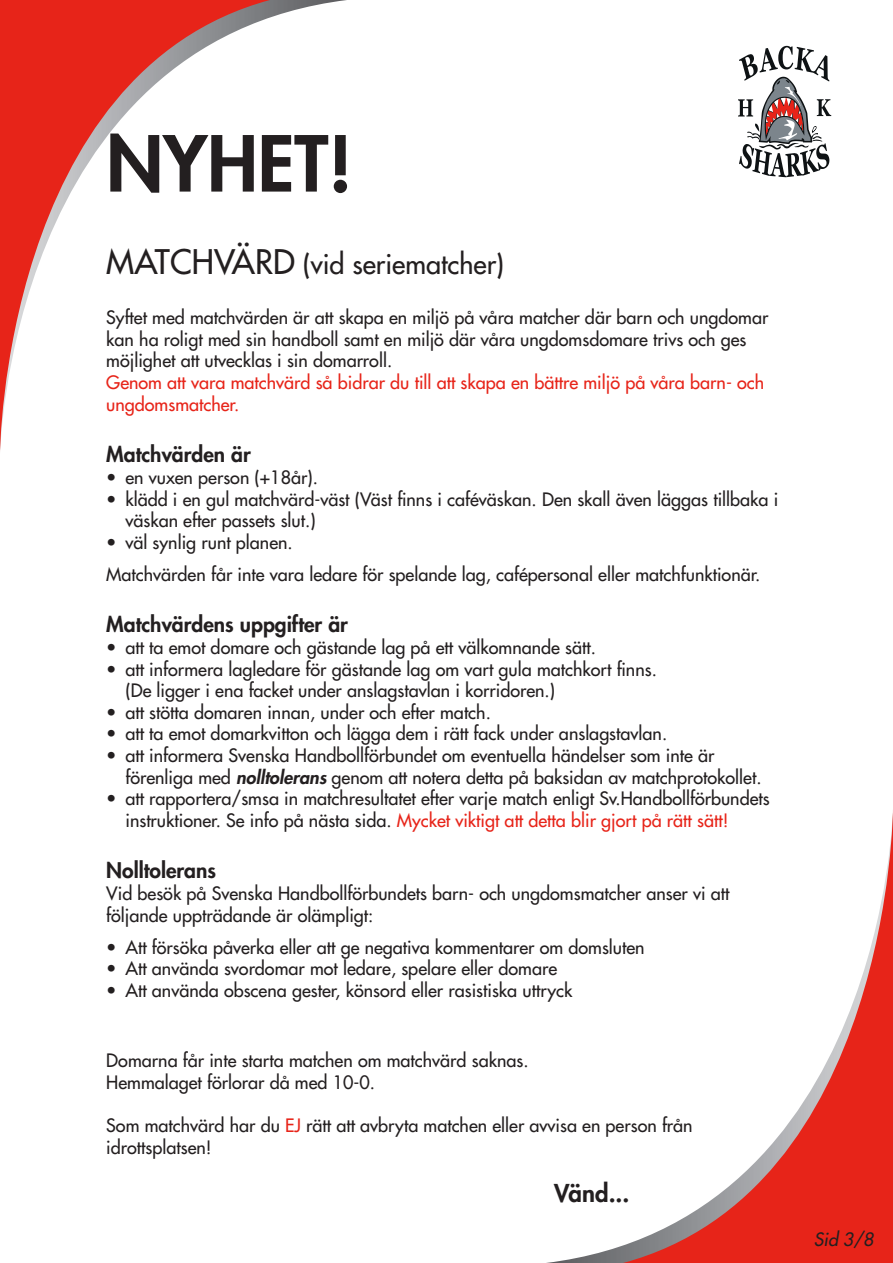
<style>
.page{position:relative;width:893px;height:1263px;background:#fff}
.page>*{position:absolute;margin:0;border:0;box-sizing:border-box;transform-origin:0 0}
.t1{font:800 75px "Futura Std";color:#231f20}
.t2{font:500 27px "Futura Std";color:#231f20}
.t3{font:800 24px "Futura Std";color:#231f20}
.t4{font:800 21px "Futura Std";color:#231f20}
.t5{font:500 18px/21.6px "Futura Std";color:#231f20}
.t6{font:500 18px/21.6px "Futura Std";color:#e72419}
.t7{font:italic 500 18px "Futura Std";color:#231f20}
.s1{font-size:33px}
.s2{font-weight:800;font-style:italic}
.s3{color:#e72419}
</style>
<div class="page">
<svg style="left:0;top:0;width:347px;height:451px"></svg>
<svg style="left:546px;top:812px;width:347px;height:451px"></svg>
<svg style="left:738px;top:45px;width:94px;height:133px"></svg>
<p class="t1" style="left:106px;top:116px;width:248px">NYHET!</p>
<p class="t2" style="left:106px;top:247px;width:399px"><span class="s1">MATCHVÄRD</span> (vid seriematcher)</p>
<p class="t5" style="left:106px;top:307px;width:664px">Syftet med matchvärden är att skapa en miljö på våra matcher där barn och ungdomar kan ha roligt med sin handboll samt en miljö där våra ungdomsdomare trivs och ges möjlighet att utvecklas i sin domarroll.</p>
<p class="t6" style="left:106px;top:372px;width:659px">Genom att vara matchvärd så bidrar du till att skapa en bättre miljö på våra barn- och ungdomsmatcher.</p>
<p class="t4" style="left:106px;top:441px;width:146px">Matchvärden är</p>
<p class="t5" style="left:106px;top:466px;width:213px">• en vuxen person (+18år).</p>
<p class="t5" style="left:125px;top:488px;width:654px;text-indent:-19px">• klädd i en gul matchvärd-väst (Väst finns i caféväskan. Den skall även läggas tillbaka i väskan efter passets slut.)</p>
<p class="t5" style="left:106px;top:531px;width:188px">• väl synlig runt planen.</p>
<p class="t5" style="left:106px;top:563px;width:656px">Matchvärden får inte vara ledare för spelande lag, cafépersonal eller matchfunktionär.</p>
<p class="t4" style="left:106px;top:611px;width:243px">Matchvärdens uppgifter är</p>
<p class="t5" style="left:106px;top:637px;width:491px">• att ta emot domare och gästande lag på ett välkomnande sätt.</p>
<p class="t5" style="left:106px;top:658px;width:552px">• att informera lagledare för gästande lag om vart gula matchkort finns.</p>
<p class="t5" style="left:125px;top:680px;width:431px">(De ligger i ena facket under anslagstavlan i korridoren.)</p>
<p class="t5" style="left:106px;top:701px;width:386px">• att stötta domaren innan, under och efter match.</p>
<p class="t5" style="left:106px;top:723px;width:562px">• att ta emot domarkvitton och lägga dem i rätt fack under anslagstavlan.</p>
<p class="t5" style="left:125px;top:745px;width:638px;text-indent:-19px">• att informera Svenska Handbollförbundet om eventuella händelser som inte är förenliga med <span class="s2">nolltolerans</span> genom att notera detta på baksidan av matchprotokollet.</p>
<p class="t5" style="left:125px;top:788px;width:646px;text-indent:-19px">• att rapportera/smsa in matchresultatet efter varje match enligt Sv.Handbollförbundets instruktioner. Se info på nästa sida. <span class="s3">Mycket viktigt att detta blir gjort på rätt sätt!</span></p>
<p class="t4" style="left:106px;top:857px;width:111px">Nolltolerans</p>
<p class="t5" style="left:106px;top:883px;width:625px">Vid besök på Svenska Handbollförbundets barn- och ungdomsmatcher anser vi att följande uppträdande är olämpligt:</p>
<p class="t5" style="left:106px;top:936px;width:540px">• Att försöka påverka eller att ge negativa kommentarer om domsluten</p>
<p class="t5" style="left:106px;top:958px;width:452px">• Att använda svordomar mot ledare, spelare eller domare</p>
<p class="t5" style="left:106px;top:979px;width:467px">• Att använda obscena gester, könsord eller rasistiska uttryck</p>
<p class="t5" style="left:106px;top:1050px;width:424px">Domarna får inte starta matchen om matchvärd saknas.</p>
<p class="t5" style="left:106px;top:1071px;width:270px">Hemmalaget förlorar då med 10-0.</p>
<p class="t5" style="left:106px;top:1114px;width:588px">Som matchvärd har du <span class="s3">EJ</span> rätt att avbryta matchen eller avvisa en person från idrottsplatsen!</p>
<p class="t3" style="left:554px;top:1178px;width:77px">Vänd...</p>
<p class="t7" style="left:814px;top:1228px;width:61px">Sid 3/8</p>
</div>
